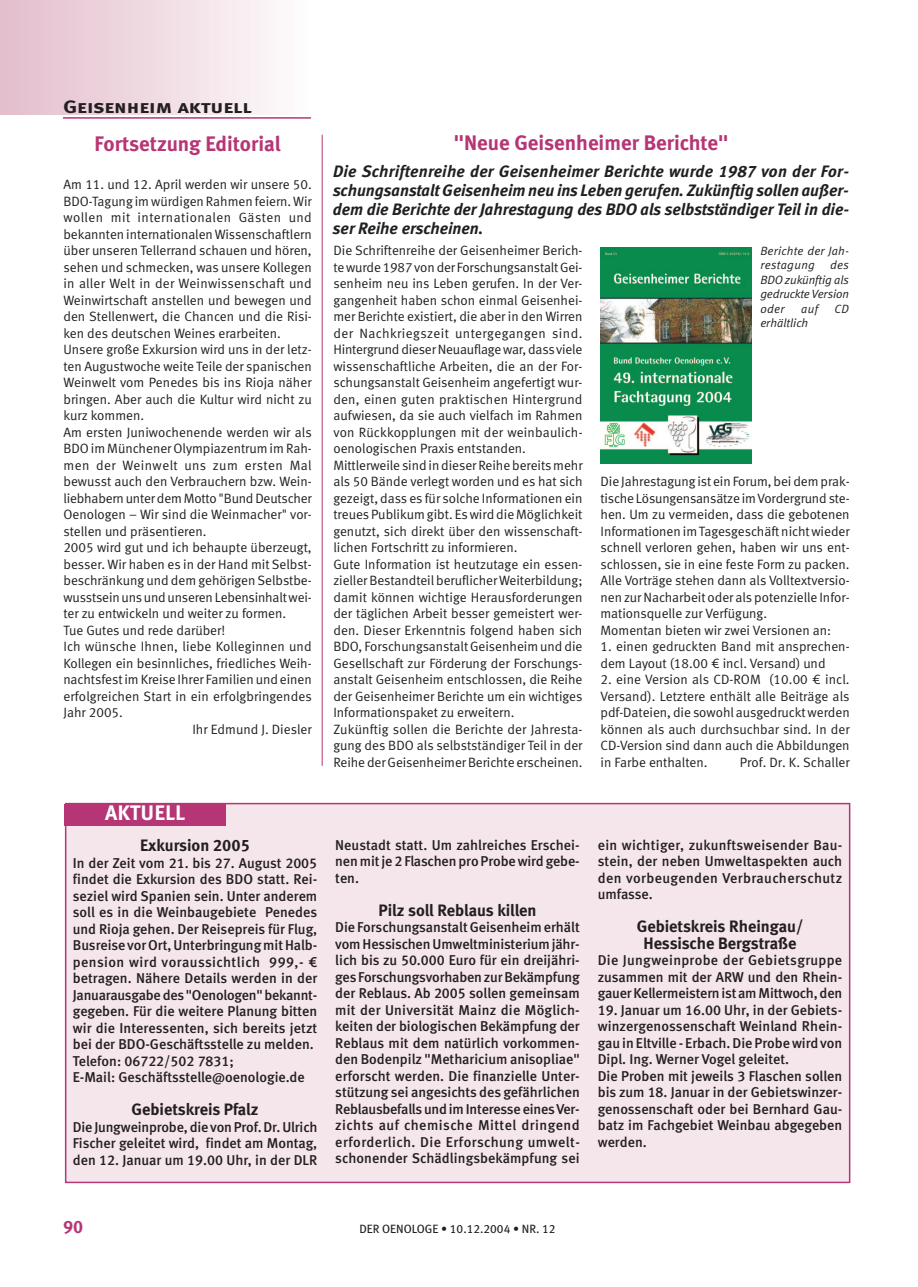
<style>
.page{position:relative;width:918px;height:1287px;background:#fff}
.page>*{position:absolute;margin:0;border:0;box-sizing:border-box;transform-origin:0 0}
.t1{font:21px "Meta Bold LF";color:#b63675}
.t2{font:21px "Meta Bold LF Caps";color:#fff}
.t3{font:18px "Meta Bold LF Caps";color:#231f20;scale:1.2 1}
.t4{font:18px "Meta Bold LF Caps";color:#b63675}
.t5{font:italic 16.5px/18.8px "Meta Bold LF";color:#231f20;text-align:justify}
.t6{font:16.5px/16.5px "Meta Bold LF";color:#231f20;text-align:center}
.t7{font:14.25px/16.5px "Meta Medium LF";color:#231f20;text-align:justify}
.t8{font:13.5px/16.5px "Meta Normal LF";color:#231f20}
.t9{font:13.5px "Meta Normal LF";letter-spacing:.03em;color:#231f20}
.t10{font:13.5px "Meta Normal LF";letter-spacing:.02em;color:#231f20}
.t11{font:italic 12px/14.4px "Meta Normal LF";color:#231f20}
.t12{font:12px "Meta Book LF";color:#231f20}
</style>
<div class="page">
<div style="left:0;top:0;width:311px;height:114px;background:linear-gradient(to right,#e3bdcb,#fefcfd)"></div>
<hr style="left:63px;top:117px;width:248px;height:2px;background:#b63675">
<div style="left:66px;top:804px;width:784px;height:378px;background:#f5e6ec"></div>
<div style="left:65px;top:803px;width:785px;height:380px;border:2px solid #b63675"></div>
<div style="left:64px;top:804px;width:162px;height:21px;background:#b63675"></div>
<img style="left:601px;top:247px;width:151px;height:217px">
<hr style="left:322px;top:135px;width:1px;height:631px;background:#b63675">
<h2 class="t3" style="left:63px;top:96px;width:159px">Geisenheim aktuell</h2>
<h1 class="t1" style="left:95px;top:135px;width:187px">Fortsetzung Editorial</h1>
<p class="t8" style="left:63px;top:177px;width:250px">Am 11. und 12. April werden wir unsere 50.</p>
<p class="t8" style="left:63px;top:194px;width:250px">BDO-Tagung im würdigen Rahmen feiern. Wir</p>
<p class="t9" style="left:63px;top:212px;width:250px">wollen mit internationalen Gästen und</p>
<p class="t8" style="left:63px;top:227px;width:250px">bekannten internationalen Wissenschaftlern</p>
<p class="t8" style="left:63px;top:243px;width:250px">über unseren Tellerrand schauen und hören,</p>
<p class="t8" style="left:63px;top:260px;width:250px">sehen und schmecken, was unsere Kollegen</p>
<p class="t10" style="left:63px;top:278px;width:250px">in aller Welt in der Weinwissenschaft und</p>
<p class="t8" style="left:63px;top:293px;width:250px">Weinwirtschaft anstellen und bewegen und</p>
<p class="t8" style="left:63px;top:309px;width:250px">den Stellenwert, die Chancen und die Risi-</p>
<p class="t8" style="left:63px;top:326px;width:219px">ken des deutschen Weines erarbeiten.</p>
<p class="t8" style="left:63px;top:342px;width:250px">Unsere große Exkursion wird uns in der letz-</p>
<p class="t8" style="left:63px;top:359px;width:250px">ten Augustwoche weite Teile der spanischen</p>
<p class="t8" style="left:63px;top:375px;width:250px">Weinwelt vom Penedes bis ins Rioja näher</p>
<p class="t8" style="left:63px;top:392px;width:250px">bringen. Aber auch die Kultur wird nicht zu</p>
<p class="t8" style="left:63px;top:408px;width:82px">kurz kommen.</p>
<p class="t8" style="left:63px;top:425px;width:250px">Am ersten Juniwochenende werden wir als</p>
<p class="t8" style="left:63px;top:441px;width:250px">BDO im Münchener Olympiazentrum im Rah-</p>
<p class="t9" style="left:63px;top:460px;width:250px">men der Weinwelt uns zum ersten Mal</p>
<p class="t8" style="left:63px;top:474px;width:250px">bewusst auch den Verbrauchern bzw. Wein-</p>
<p class="t8" style="left:63px;top:491px;width:250px">liebhabern unter dem Motto "Bund Deutscher</p>
<p class="t8" style="left:63px;top:507px;width:250px">Oenologen – Wir sind die Weinmacher" vor-</p>
<p class="t8" style="left:63px;top:524px;width:144px">stellen und präsentieren.</p>
<p class="t8" style="left:63px;top:540px;width:250px">2005 wird gut und ich behaupte überzeugt,</p>
<p class="t8" style="left:63px;top:557px;width:250px">besser. Wir haben es in der Hand mit Selbst-</p>
<p class="t8" style="left:63px;top:573px;width:250px">beschränkung und dem gehörigen Selbstbe-</p>
<p class="t8" style="left:63px;top:590px;width:250px">wusstsein uns und unseren Lebensinhalt wei-</p>
<p class="t8" style="left:63px;top:606px;width:224px">ter zu entwickeln und weiter zu formen.</p>
<p class="t8" style="left:63px;top:623px;width:163px">Tue Gutes und rede darüber!</p>
<p class="t8" style="left:63px;top:639px;width:250px">Ich wünsche Ihnen, liebe Kolleginnen und</p>
<p class="t8" style="left:63px;top:656px;width:250px">Kollegen ein besinnliches, friedliches Weih-</p>
<p class="t8" style="left:63px;top:672px;width:250px">nachtsfest im Kreise Ihrer Familien und einen</p>
<p class="t8" style="left:63px;top:689px;width:250px">erfolgreichen Start in ein erfolgbringendes</p>
<p class="t8" style="left:63px;top:705px;width:61px">Jahr 2005.</p>
<p class="t8" style="left:192px;top:722px;width:121px">Ihr Edmund J. Diesler</p>
<h1 class="t1" style="left:454px;top:135px;width:276px">"Neue Geisenheimer Berichte"</h1>
<p class="t5" style="left:333px;top:164px;width:518px">Die Schriftenreihe der Geisenheimer Berichte wurde 1987 von der For&shy;schungsanstalt Geisenheim neu insLeben gerufen. Zukünftig sollen außer&shy;dem die Berichte der Jahrestagung des BDO als selbstständiger Teil in die&shy;ser Reihe erscheinen.</p>
<p class="t8" style="left:333px;top:243px;width:251px">Die Schriftenreihe der Geisenheimer Berich&shy;te wurde 1987 von der Forschungsanstalt Gei&shy;senheim neu ins Leben gerufen. In der Ver&shy;gangenheit haben schon einmal Geisenhei&shy;mer Berichte existiert, die aber in den Wirren der Nachkriegszeit untergegangen sind.<br>Hintergrund dieser Neuauflage war, dass viele wissenschaftliche Arbeiten, die an der For&shy;schungsanstalt Geisenheim angefertigt wur&shy;den, einen guten praktischen Hintergrund aufwiesen, da sie auch vielfach im Rahmen von Rückkopplungen mit der weinbaulich&shy;oenologischen Praxis entstanden.<br>Mittlerweile sind in dieser Reihe bereits mehr als 50 Bände verlegt worden und es hat sich gezeigt, dass es für solche Informationen ein treues Publikum gibt. Es wird die Möglichkeit genutzt, sich direkt über den wissenschaft&shy;lichen Fortschritt zu informieren.<br>Gute Information ist heutzutage ein essen&shy;zieller Bestandteil beruflicher Weiterbildung; damit können wichtige Herausforderungen der täglichen Arbeit besser gemeistert wer&shy;den. Dieser Erkenntnis folgend haben sich BDO, Forschungsanstalt Geisenheim und die Gesellschaft zur Förderung der Forschungs&shy;anstalt Geisenheim entschlossen, die Reihe der Geisenheimer Berichte um ein wichtiges Informationspaket zu erweitern.<br>Zukünftig sollen die Berichte der Jahresta&shy;gung des BDO als selbstständiger Teil in der Reihe der Geisenheimer Berichte erscheinen.</p>
<p class="t11" style="left:760px;top:245px;width:90px">Berichte der Jah&shy;restagung</p>
<p class="t11" style="left:760px;top:259px;width:90px;text-align:justify;text-indent:70px">des BDO zukünftig als gedruckte Version oder</p>
<p class="t11" style="left:801px;top:302px;width:18px">auf</p>
<p class="t11" style="left:834px;top:302px;width:16px">CD</p>
<p class="t11" style="left:760px;top:317px;width:49px">erhältlich</p>
<p class="t8" style="left:601px;top:474px;width:251px">Die Jahrestagung ist ein Forum, bei dem prak&shy;tische Lösungensansätze im Vordergrund ste&shy;hen. Um zu vermeiden, dass die gebotenen Informationen im Tagesgeschäft nicht wieder schnell verloren gehen, haben wir uns ent&shy;schlossen, sie in eine feste Form zu packen.<br>Alle Vorträge stehen dann als Volltextversio&shy;nen zur Nacharbeit oder als potenzielle Infor&shy;mationsquelle zur Verfügung.<br>Momentan bieten wir zwei Versionen an:</p>
<p class="t8" style="left:601px;top:639px;width:251px">1. einen gedruckten Band mit ansprechen&shy;dem Layout (18.00 € incl. Versand) und</p>
<p class="t8" style="left:601px;top:672px;width:251px;text-align:justify">2. eine Version als CD-ROM (10.00 € incl.<br>Versand). Letztere enthält alle Beiträge als pdf-Dateien, die sowohl ausgedruckt werden können als auch durchsuchbar sind. In der CD-Version sind dann auch die Abbildungen in Farbe enthalten.</p>
<p class="t8" style="left:740px;top:755px;width:111px">Prof. Dr. K. Schaller</p>
<h1 class="t2" style="left:105px;top:800px;width:81px">AKTUELL</h1>
<p class="t6" style="left:140px;top:839px;width:111px">Exkursion 2005</p>
<p class="t7" style="left:73px;top:856px;width:246px;text-align:left">In der Zeit vom 21. bis 27. August 2005 findet die Exkursion des BDO statt. Rei&shy;seziel wird Spanien sein. Unter anderem soll es in die Weinbaugebiete Penedes und Rioja gehen. Der Reisepreis für Flug, Busreise vor Ort, Unterbringung mit Halb&shy;pension wird voraussichtlich 999,- € betragen. Nähere Details werden in der Januarausgabe des "Oenologen" bekannt&shy;gegeben. Für die weitere Planung bitten wir die Interessenten, sich bereits jetzt bei der BDO-Geschäftsstelle zu melden.<br>Telefon: 06722/502 7831;<br>E-Mail: Geschäftsstelle@oenologie.de</p>
<p class="t6" style="left:132px;top:1103px;width:129px">Gebietskreis Pfalz</p>
<p class="t7" style="left:73px;top:1120px;width:246px">Die Jungweinprobe, die von Prof. Dr. Ulrich Fischer geleitet wird, findet am Montag, den 12. Januar um 19.00 Uhr, in der DLR</p>
<p class="t7" style="left:335px;top:838px;width:246px">Neustadt statt. Um zahlreiches Erschei&shy;nen mit je 2 Flaschen pro Probe wird gebe&shy;ten.</p>
<p class="t6" style="left:378px;top:903px;width:160px">Pilz soll Reblaus killen</p>
<p class="t7" style="left:335px;top:920px;width:246px">Die Forschungsanstalt Geisenheim erhält vom Hessischen Umweltministerium jähr&shy;lich bis zu 50.000 Euro für ein dreijähri&shy;gesForschungsvorhaben zur Bekämpfung der Reblaus. Ab 2005 sollen gemeinsam mit der Universität Mainz die Möglich&shy;keiten der biologischen Bekämpfung der Reblaus mit dem natürlich vorkommen&shy;den Bodenpilz "Metharicium anisopliae" erforscht werden. Die finanzielle Unter&shy;stützung sei angesichts des gefährlichen Reblausbefalls und im Interesse einesVer&shy;zichts auf chemische Mittel dringend erforderlich. Die Erforschung umwelt&shy;schonender Schädlingsbekämpfung sei</p>
<p class="t7" style="left:598px;top:838px;width:246px">ein wichtiger, zukunftsweisender Bau&shy;stein, der neben Umweltaspekten auch den vorbeugenden Verbraucherschutz umfasse.</p>
<p class="t6" style="left:637px;top:919px;width:168px">Gebietskreis Rheingau/<br>Hessische Bergstraße</p>
<p class="t7" style="left:598px;top:953px;width:246px">Die Jungweinprobe der Gebietsgruppe zusammen mit der ARW und den Rhein&shy;gauer Kellermeistern ist am Mittwoch, den</p>
<p class="t7" style="left:598px;top:1003px;width:246px;text-align:left">19. Januar um 16.00 Uhr, in der Gebiets&shy;winzergenossenschaft Weinland Rhein&shy;gau in Eltville - Erbach. Die Probe wird von Dipl. Ing. Werner Vogel geleitet.<br>Die Proben mit jeweils 3 Flaschen sollen bis zum 18. Januar in der Gebietswinzer&shy;genossenschaft oder bei Bernhard Gau&shy;batz im Fachgebiet Weinbau abgegeben werden.</p>
<h2 class="t4" style="left:63px;top:1216px;width:22px">90</h2>
<p class="t12" style="left:359px;top:1224px;width:198px">DER OENOLOGE • 10.12.2004 • NR. 12</p>
</div>
